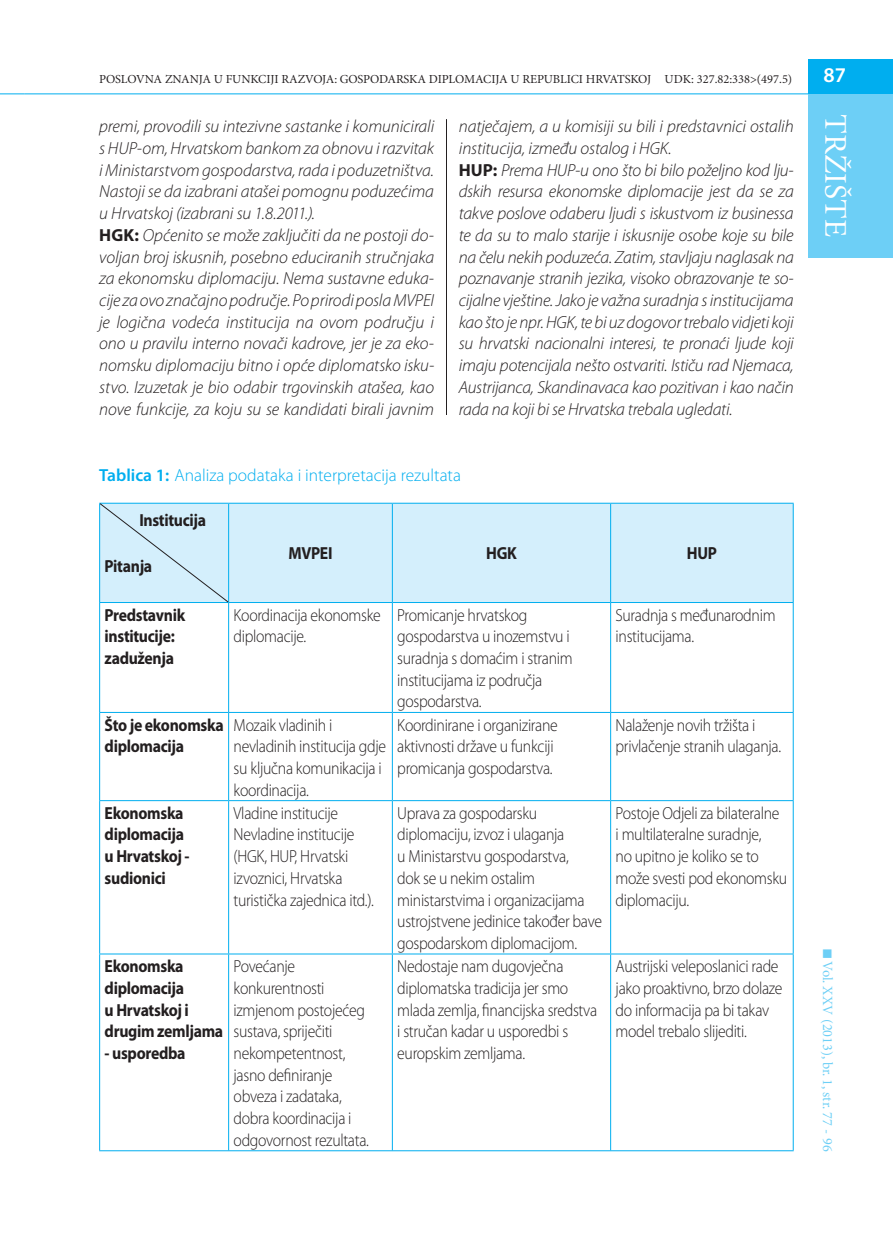
<style>
.page{position:relative;width:893px;height:1241px;background:#fff}
.page>*{position:absolute;margin:0;border:0;box-sizing:border-box;transform-origin:0 0}
.t1{font:31.5px "Minion Pro";color:#fff}
.t2{font:600 21px "Myriad Pro";color:#fff}
.t3{font:italic 300 17.5px/21.7px "Myriad Pro";letter-spacing:-.01em;color:#231f20}
.t4{font:300 17.5px/21.7px "Myriad Pro";letter-spacing:-.02em;color:#231f20;scale:.9 1}
.t5{font:700 17.5px/21.7px "Myriad Pro";letter-spacing:-.02em;color:#231f20;scale:.9 1}
.t6{font:300 17.5px "Myriad Pro";color:#00aeef}
.t7{font:14px "Minion Pro";color:#6dcff6}
.t8{font:12.25px "Minion Pro";letter-spacing:-.01em;color:#231f20}
.s1{font-weight:700;font-style:normal}
.s2{font-weight:600}
</style>
<div class="page">
<svg style="left:0;top:93px;width:25px;height:1px"></svg>
<hr style="left:25px;top:93px;width:868px;height:1px;background:#00aeef">
<div style="left:809px;top:85px;width:84px;height:173px;background:#6dcff6"></div>
<div style="left:809px;top:59px;width:84px;height:34px;background:#00aeef"></div>
<hr style="left:446px;top:119px;width:1px;height:1032px;background:#231f20">
<div style="left:440px;top:415px;width:12px;height:744px;background:#fff"></div>
<div style="left:229px;top:503px;width:564px;height:99px;background:#d4effc"></div>
<hr style="left:99px;top:502px;width:130px;height:1px;background:#00aeef">
<hr style="left:99px;top:503px;width:1px;height:99px;background:#00aeef">
<hr style="left:229px;top:502px;width:163px;height:1px;background:#00aeef">
<hr style="left:228px;top:503px;width:1px;height:99px;background:#00aeef">
<hr style="left:392px;top:502px;width:219px;height:1px;background:#00aeef">
<hr style="left:392px;top:503px;width:1px;height:99px;background:#00aeef">
<hr style="left:611px;top:502px;width:183px;height:1px;background:#00aeef">
<hr style="left:610px;top:503px;width:1px;height:99px;background:#00aeef">
<hr style="left:793px;top:503px;width:1px;height:99px;background:#00aeef">
<hr style="left:99px;top:602px;width:130px;height:1px;background:#00aeef">
<hr style="left:99px;top:603px;width:1px;height:109px;background:#00aeef">
<hr style="left:229px;top:602px;width:163px;height:1px;background:#00aeef">
<hr style="left:228px;top:603px;width:1px;height:109px;background:#00aeef">
<hr style="left:392px;top:602px;width:219px;height:1px;background:#00aeef">
<hr style="left:392px;top:603px;width:1px;height:109px;background:#00aeef">
<hr style="left:611px;top:602px;width:183px;height:1px;background:#00aeef">
<hr style="left:610px;top:603px;width:1px;height:109px;background:#00aeef">
<hr style="left:793px;top:603px;width:1px;height:109px;background:#00aeef">
<hr style="left:99px;top:712px;width:130px;height:1px;background:#00aeef">
<hr style="left:99px;top:712px;width:1px;height:88px;background:#00aeef">
<hr style="left:229px;top:712px;width:163px;height:1px;background:#00aeef">
<hr style="left:228px;top:712px;width:1px;height:88px;background:#00aeef">
<hr style="left:392px;top:712px;width:219px;height:1px;background:#00aeef">
<hr style="left:392px;top:712px;width:1px;height:88px;background:#00aeef">
<hr style="left:611px;top:712px;width:183px;height:1px;background:#00aeef">
<hr style="left:610px;top:712px;width:1px;height:88px;background:#00aeef">
<hr style="left:793px;top:712px;width:1px;height:88px;background:#00aeef">
<hr style="left:99px;top:800px;width:130px;height:1px;background:#00aeef">
<hr style="left:99px;top:801px;width:1px;height:152px;background:#00aeef">
<hr style="left:229px;top:800px;width:163px;height:1px;background:#00aeef">
<hr style="left:228px;top:801px;width:1px;height:152px;background:#00aeef">
<hr style="left:392px;top:800px;width:219px;height:1px;background:#00aeef">
<hr style="left:392px;top:801px;width:1px;height:152px;background:#00aeef">
<hr style="left:611px;top:800px;width:183px;height:1px;background:#00aeef">
<hr style="left:610px;top:801px;width:1px;height:152px;background:#00aeef">
<hr style="left:793px;top:801px;width:1px;height:152px;background:#00aeef">
<hr style="left:99px;top:953px;width:130px;height:1px;background:#00aeef">
<hr style="left:99px;top:954px;width:1px;height:196px;background:#00aeef">
<hr style="left:229px;top:953px;width:163px;height:1px;background:#00aeef">
<hr style="left:228px;top:954px;width:1px;height:196px;background:#00aeef">
<hr style="left:392px;top:953px;width:219px;height:1px;background:#00aeef">
<hr style="left:392px;top:954px;width:1px;height:196px;background:#00aeef">
<hr style="left:611px;top:953px;width:183px;height:1px;background:#00aeef">
<hr style="left:610px;top:954px;width:1px;height:196px;background:#00aeef">
<hr style="left:793px;top:954px;width:1px;height:196px;background:#00aeef">
<hr style="left:99px;top:1150px;width:695px;height:1px;background:#00aeef">
<div style="left:100px;top:503px;width:128px;height:99px;background:#d4effc"></div>
<p class="t8" style="left:99px;top:75px;width:694px">POSLOVNA ZNANJA U FUNKCIJI RAZVOJA: GOSPODARSKA DIPLOMACIJA U REPUBLICI HRVATSKOJ UDK: 327.82:338&gt;(497.5)</p>
<p class="t2" style="left:823px;top:67px;width:24px">87</p>
<p class="t3" style="left:99px;top:117px;width:337px">premi, provodili su intezivne sastanke i komunicirali s HUP-om, Hrvatskom bankom za obnovu i razvitak i Ministarstvom gospodarstva, rada i poduzetništva.<br>Nastoji se da izabrani atašei pomognu poduzećima u Hrvatskoj (izabrani su 1.8.2011.).<br><span class="s1">HGK:</span> Općenito se može zaključiti da ne postoji do&shy;voljan broj iskusnih, posebno educiranih stručnjaka za ekonomsku diplomaciju. Nema sustavne eduka&shy;cije za ovo značajno područje. Po prirodi poslaMVPEI je logična vodeća institucija na ovom području i ono u pravilu interno novači kadrove, jer je za eko&shy;nomsku diplomaciju bitno i opće diplomatsko isku&shy;stvo. Izuzetak je bio odabir trgovinskih atašea, kao nove funkcije, za koju su se kandidati birali javnim</p>
<p class="t3" style="left:459px;top:117px;width:337px">natječajem, a u komisiji su bili i predstavnici ostalih institucija, između ostalog i HGK.<br><span class="s1">HUP:</span> Prema HUP-u ono što bi bilo poželjno kod lju&shy;dskih resursa ekonomske diplomacije jest da se za takve poslove odaberu ljudi s iskustvom iz businessa te da su to malo starije i iskusnije osobe koje su bile na čelu nekih poduzeća. Zatim, stavljaju naglasak na poznavanje stranih jezika, visoko obrazovanje te so&shy;cijalne vještine. Jako je važna suradnja s institucijama kao što je npr. HGK, te bi uz dogovor trebalo vidjeti koji su hrvatski nacionalni interesi, te pronaći ljude koji imaju potencijala nešto ostvariti. Ističu rad Njemaca, Austrijanca, Skandinavaca kao pozitivan i kao način rada na koji bi se Hrvatska trebala ugledati.</p>
<p class="t6" style="left:99px;top:468px;width:363px"><span class="s2">Tablica 1:</span> Analiza podataka i interpretacija rezultata</p>
<p class="t5" style="left:139px;top:510px;width:76px">Institucija</p>
<p class="t5" style="left:105px;top:557px;width:54px">Pitanja</p>
<p class="t5" style="left:288px;top:544px;width:51px">MVPEI</p>
<p class="t5" style="left:486px;top:544px;width:36px">HGK</p>
<p class="t5" style="left:687px;top:544px;width:35px">HUP</p>
<p class="t5" style="left:105px;top:605px;width:91px">Predstavnik institucije: zaduženja</p>
<p class="t4" style="left:234px;top:605px;width:165px">Koordinacija ekonomske diplomacije.</p>
<p class="t4" style="left:397px;top:605px;width:196px">Promicanje hrvatskog gospodarstva u inozemstvu i suradnja s domaćim i stranim institucijama iz područja gospodarstva.</p>
<p class="t4" style="left:616px;top:605px;width:179px">Suradnja s međunarodnim institucijama.</p>
<p class="t5" style="left:105px;top:715px;width:134px">Što je ekonomska diplomacija</p>
<p class="t4" style="left:234px;top:715px;width:171px">Mozaik vladinih i nevladinih institucija gdje su ključna komunikacija i koordinacija.</p>
<p class="t4" style="left:397px;top:715px;width:180px">Koordinirane i organizirane aktivnosti države u funkciji promicanja gospodarstva.</p>
<p class="t4" style="left:616px;top:715px;width:185px">Nalaženje novih tržišta i privlačenje stranih ulaganja.</p>
<p class="t5" style="left:105px;top:803px;width:96px">Ekonomska diplomacija u Hrvatskoj - sudionici</p>
<p class="t4" style="left:234px;top:803px;width:157px">Vladine institucije<br>Nevladine institucije (HGK, HUP, Hrvatski izvoznici, Hrvatska turistička zajednica itd.).</p>
<p class="t4" style="left:397px;top:803px;width:229px">Uprava za gospodarsku diplomaciju, izvoz i ulaganja<br>u Ministarstvu gospodarstva,<br>dok se u nekim ostalim ministarstvima i organizacijama ustrojstvene jedinice također bave gospodarskom diplomacijom.</p>
<p class="t4" style="left:616px;top:803px;width:192px">Postoje Odjeli za bilateralne<br>i multilateralne suradnje,<br>no upitno je koliko se to može svesti pod ekonomsku diplomaciju.</p>
<p class="t5" style="left:105px;top:956px;width:133px">Ekonomska diplomacija<br>u Hrvatskoj i drugim zemljama</p>
<p class="t5" style="left:105px;top:1043px;width:91px">- usporedba</p>
<p class="t4" style="left:234px;top:957px;width:152px">Povećanje konkurentnosti izmjenom postojećeg sustava, spriječiti nekompetentnost, jasno definiranje obveza i zadataka, dobra koordinacija i odgovornost rezultata.</p>
<p class="t4" style="left:397px;top:957px;width:224px">Nedostaje nam dugovječna diplomatska tradicija jer smo mlada zemlja, financijska sredstva i stručan kadar u usporedbi s europskim zemljama.</p>
<p class="t4" style="left:616px;top:957px;width:187px">Austrijski veleposlanici rade jako proaktivno, brzo dolaze do informacija pa bi takav model trebalo slijediti.</p>
<h1 class="t1" style="left:848px;top:114px;width:124px;rotate:90deg">TRŽIŠTE</h1>
<p class="t7" style="left:833px;top:948px;width:204px;rotate:90deg">■ Vol. XXV (2013), br. 1, str. 77 - 96</p>
</div>
